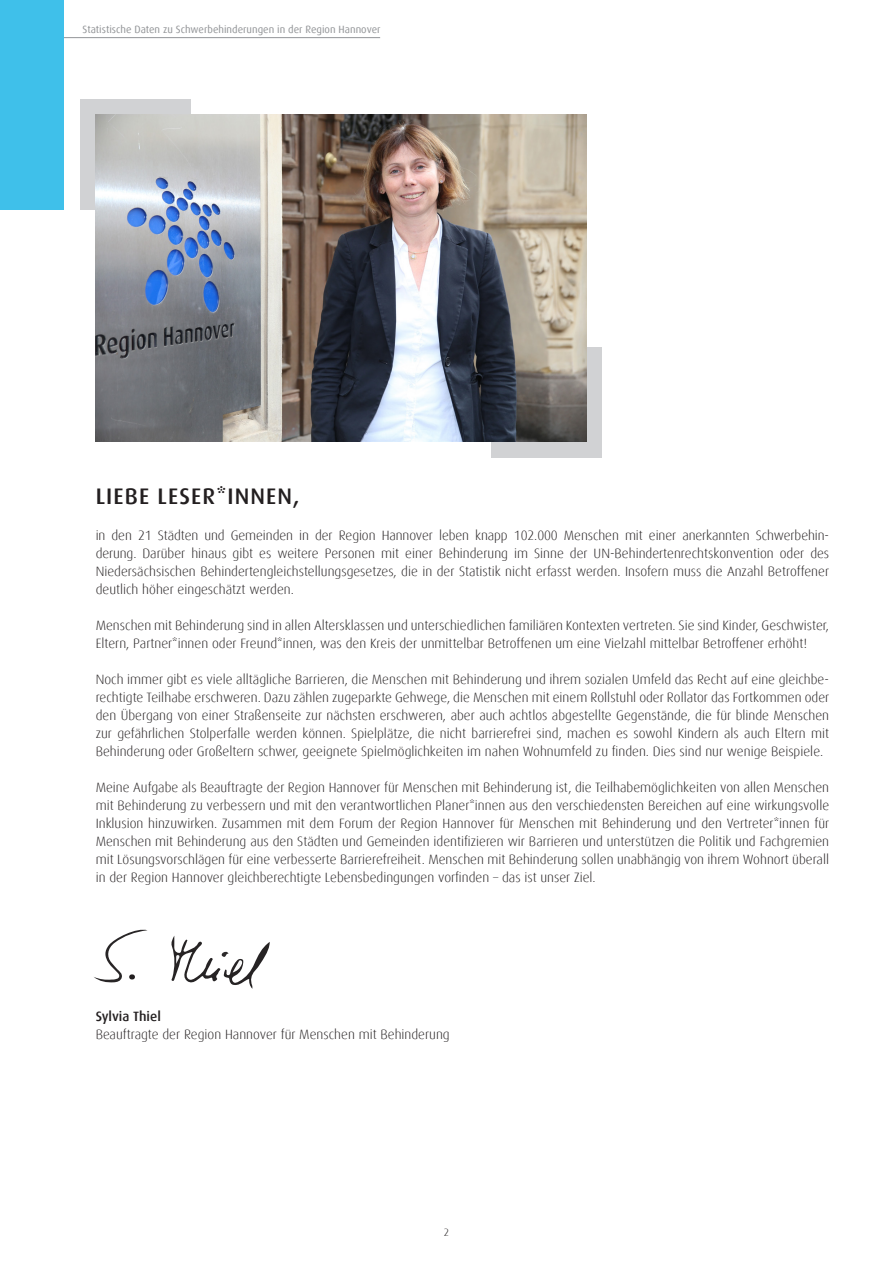
<style>
.page{position:relative;width:893px;height:1263px;background:#fff}
.page>*{position:absolute;margin:0;border:0;box-sizing:border-box;transform-origin:0 0}
.t1{font:500 22.5px "Dax";letter-spacing:.05em;color:#231f20}
.t2{font:300 13.5px/18px "Dax";color:#231f20;text-align:justify}
.t3{font:500 13.5px "Dax";color:#231f20}
.t4{font:10.5px "Dax";color:#939598}
.t5{font:300 10.5px "Dax";color:#231f20}
</style>
<div class="page">
<hr style="left:0;top:37px;width:380px;height:1px;background:#939598">
<div style="left:0;top:0;width:64px;height:210px;background:#3fc0ea"></div>
<div style="left:80px;top:99px;width:110px;height:110px;background:#d1d2d4"></div>
<div style="left:491px;top:347px;width:111px;height:111px;background:#d1d2d4"></div>
<img style="left:96px;top:115px;width:490px;height:327px">
<svg style="left:94px;top:929px;width:176px;height:60px"></svg>
<p class="t4" style="left:83px;top:24px;width:299px">Statistische Daten zu Schwerbehinderungen in der Region Hannover</p>
<h1 class="t1" style="left:96px;top:484px;width:205px">LIEBE LESER*INNEN,</h1>
<p class="t2" style="left:96px;top:527px;width:735px">in den 21 Städten und Gemeinden in der Region Hannover leben knapp 102.000 Menschen mit einer anerkannten Schwerbehin&shy;derung. Darüber hinaus gibt es weitere Personen mit einer Behinderung im Sinne der UN-Behindertenrechtskonvention oder des Niedersächsischen Behindertengleichstellungsgesetzes, die in der Statistik nicht erfasst werden. Insofern muss die Anzahl Betroffener deutlich höher eingeschätzt werden.</p>
<p class="t2" style="left:96px;top:617px;width:735px">Menschen mit Behinderung sind in allen Altersklassen und unterschiedlichen familiären Kontexten vertreten. Sie sind Kinder, Geschwister,<br>Eltern, Partner*innen oder Freund*innen, was den Kreis der unmittelbar Betroffenen um eine Vielzahl mittelbar Betroffener erhöht!</p>
<p class="t2" style="left:96px;top:671px;width:735px">Noch immer gibt es viele alltägliche Barrieren, die Menschen mit Behinderung und ihrem sozialen Umfeld das Recht auf eine gleichbe&shy;rechtigte Teilhabe erschweren. Dazu zählen zugeparkte Gehwege, die Menschen mit einem Rollstuhl oder Rollator das Fortkommen oder den Übergang von einer Straßenseite zur nächsten erschweren, aber auch achtlos abgestellte Gegenstände, die für blinde Menschen zur gefährlichen Stolperfalle werden können. Spielplätze, die nicht barrierefrei sind, machen es sowohl Kindern als auch Eltern mit Behinderung oder Großeltern schwer, geeignete Spielmöglichkeiten im nahen Wohnumfeld zu finden. Dies sind nur wenige Beispiele.</p>
<p class="t2" style="left:96px;top:779px;width:735px">Meine Aufgabe als Beauftragte der Region Hannover für Menschen mit Behinderung ist, die Teilhabemöglichkeiten von allen Menschen mit Behinderung zu verbessern und mit den verantwortlichen Planer*innen aus den verschiedensten Bereichen auf eine wirkungsvolle Inklusion hinzuwirken. Zusammen mit dem Forum der Region Hannover für Menschen mit Behinderung und den Vertreter*innen für Menschen mit Behinderung aus den Städten und Gemeinden identifizieren wir Barrieren und unterstützen die Politik und Fachgremien mit Lösungsvorschlägen für eine verbesserte Barrierefreiheit. Menschen mit Behinderung sollen unabhängig von ihrem Wohnort überall in der Region Hannover gleichberechtigte Lebensbedingungen vorfinden – das ist unser Ziel.</p>
<p class="t3" style="left:96px;top:1009px;width:67px">Sylvia Thiel</p>
<p class="t2" style="left:96px;top:1026px;width:356px">Beauftragte der Region Hannover für Menschen mit Behinderung</p>
<p class="t5" style="left:444px;top:1226px;width:7px">2</p>
</div>
